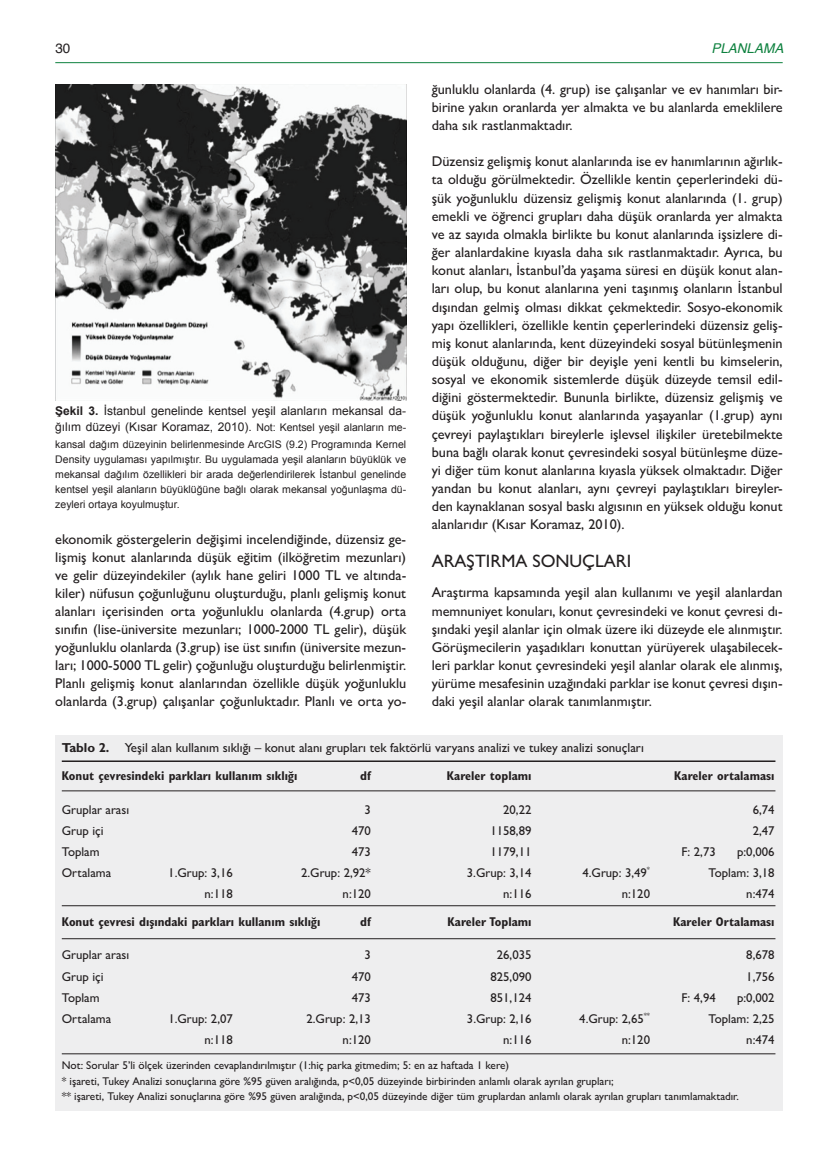
<style>
.page{position:relative;width:838px;height:1170px;background:#fff}
.page>*{position:absolute;margin:0;border:0;box-sizing:border-box;transform-origin:0 0}
.t1{font:500 18px "Gill Sans MT Pro";color:#231f20}
.t2{font:500 14.25px/18.1px "Gill Sans MT Pro";color:#231f20;text-align:justify}
.t3{font:italic 13.5px "Helvetica";color:#0e813f}
.t4{font:13.5px "Helvetica";color:#231f20}
.t5{font:500 13.05px "Gill Sans MT Pro";color:#231f20}
.t6{font:500 12.75px "Gill Sans MT Pro";color:#231f20}
.t7{font:700 condensed 12.75px "Gill Sans MT Pro";color:#231f20}
.t8{font:12px/16.5px "Arial";color:#231f20}
.t9{font:500 11.25px/15.8px "Gill Sans MT Pro";color:#231f20}
.t10{font:10.5px/15px "Arial";color:#231f20;text-align:justify}
.s1{font-weight:700}
.s2{font-size:10.5px}
</style>
<div class="page">
<img style="left:55px;top:85px;width:351px;height:315px">
<div style="left:55px;top:735px;width:727px;height:375px;background:#eeeeef"></div>
<hr style="left:62px;top:760px;width:713px;height:2px;background:#231f20">
<hr style="left:62px;top:790px;width:713px;height:1px;background:#231f20">
<hr style="left:62px;top:905px;width:713px;height:1px;background:#231f20">
<hr style="left:62px;top:938px;width:713px;height:1px;background:#231f20">
<hr style="left:62px;top:1053px;width:713px;height:1px;background:#231f20">
<hr style="left:55px;top:62px;width:727px;height:1px;background:#0e813f">
<p class="t4" style="left:55px;top:37px;width:17px">30</p>
<p class="t3" style="left:711px;top:37px;width:74px">PLANLAMA</p>
<p class="t8" style="left:55px;top:402px;width:352px"><span class="s1">Şekil 3.</span> İstanbul genelinde kentsel yeşil alanların mekansal da&shy;ğılım düzeyi (Kısar Koramaz, 2010). <span class="s2">Not: Kentsel yeşil alanların me-</span></p>
<p class="t10" style="left:55px;top:437px;width:352px">kansal dağım düzeyinin belirlenmesinde ArcGIS (9.2) Programında Kernel Density uygulaması yapılmıştır. Bu uygulamada yeşil alanların büyüklük ve mekansal dağılım özellikleri bir arada değerlendirilerek İstanbul genelinde kentsel yeşil alanların büyüklüğüne bağlı olarak mekansal yoğunlaşma dü&shy;zeyleri ortaya koyulmuştur.</p>
<p class="t2" style="left:55px;top:530px;width:352px">ekonomik göstergelerin değişimi incelendiğinde, düzensiz ge&shy;lişmiş konut alanlarında düşük eğitim (ilköğretim mezunları) ve gelir düzeyindekiler (aylık hane geliri 1000 TL ve altında&shy;kiler) nüfusun çoğunluğunu oluşturduğu, planlı gelişmiş konut alanları içerisinden orta yoğunluklu olanlarda (4.grup) orta sınıfın (lise-üniversite mezunları; 1000-2000 TL gelir), düşük yoğunluklu olanlarda (3.grup) ise üst sınıfın (üniversite mezun&shy;ları; 1000-5000 TL gelir) çoğunluğu oluşturduğu belirlenmiştir.<br>Planlı gelişmiş konut alanlarından özellikle düşük yoğunluklu olanlarda (3.grup) çalışanlar çoğunluktadır. Planlı ve orta yo-</p>
<p class="t2" style="left:432px;top:80px;width:352px">ğunluklu olanlarda (4. grup) ise çalışanlar ve ev hanımları bir&shy;birine yakın oranlarda yer almakta ve bu alanlarda emeklilere daha sık rastlanmaktadır.</p>
<p class="t2" style="left:432px;top:152px;width:352px">Düzensiz gelişmiş konut alanlarında ise ev hanımlarının ağırlık&shy;ta olduğu görülmektedir. Özellikle kentin çeperlerindeki dü&shy;şük yoğunluklu düzensiz gelişmiş konut alanlarında (1. grup) emekli ve öğrenci grupları daha düşük oranlarda yer almakta ve az sayıda olmakla birlikte bu konut alanlarında işsizlere di&shy;ğer alanlardakine kıyasla daha sık rastlanmaktadır. Ayrıca, bu konut alanları, İstanbul’da yaşama süresi en düşük konut alan&shy;ları olup, bu konut alanlarına yeni taşınmış olanların İstanbul dışından gelmiş olması dikkat çekmektedir. Sosyo-ekonomik yapı özellikleri, özellikle kentin çeperlerindeki düzensiz geliş&shy;miş konut alanlarında, kent düzeyindeki sosyal bütünleşmenin düşük olduğunu, diğer bir deyişle yeni kentli bu kimselerin, sosyal ve ekonomik sistemlerde düşük düzeyde temsil edil&shy;diğini göstermektedir. Bununla birlikte, düzensiz gelişmiş ve düşük yoğunluklu konut alanlarında yaşayanlar (1.grup) aynı çevreyi paylaştıkları bireylerle işlevsel ilişkiler üretebilmekte buna bağlı olarak konut çevresindeki sosyal bütünleşme düze&shy;yi diğer tüm konut alanlarına kıyasla yüksek olmaktadır. Diğer yandan bu konut alanları, aynı çevreyi paylaştıkları bireyler&shy;den kaynaklanan sosyal baskı algısının en yüksek olduğu konut alanlarıdır (Kısar Koramaz, 2010).</p>
<p class="t1" style="left:432px;top:549px;width:201px">ARAŞTIRMA SONUÇLARI</p>
<p class="t2" style="left:432px;top:583px;width:352px">Araştırma kapsamında yeşil alan kullanımı ve yeşil alanlardan memnuniyet konuları, konut çevresindeki ve konut çevresi dı&shy;şındaki yeşil alanlar için olmak üzere iki düzeyde ele alınmıştır.<br>Görüşmecilerin yaşadıkları konuttan yürüyerek ulaşabilecek&shy;leri parklar konut çevresindeki yeşil alanlar olarak ele alınmış, yürüme mesafesinin uzağındaki parklar ise konut çevresi dışın&shy;daki yeşil alanlar olarak tanımlanmıştır.</p>
<p class="t5" style="left:62px;top:739px;width:583px"><span class="s1">Tablo 2.</span> Yeşil alan kullanım sıklığı – konut alanı grupları tek faktörlü varyans analizi ve tukey analizi sonuçları</p>
<p class="t7" style="left:62px;top:767px;width:237px">Konut çevresindeki parkları kullanım sıklığı</p>
<p class="t7" style="left:360px;top:767px;width:12px">df</p>
<p class="t7" style="left:447px;top:767px;width:86px">Kareler toplamı</p>
<p class="t7" style="left:674px;top:767px;width:102px">Kareler ortalaması</p>
<p class="t6" style="left:62px;top:801px;width:69px">Gruplar arası</p>
<p class="t6" style="left:364px;top:801px;width:8px">3</p>
<p class="t6" style="left:503px;top:801px;width:30px">20,22</p>
<p class="t6" style="left:752px;top:801px;width:23px">6,74</p>
<p class="t6" style="left:62px;top:822px;width:43px">Grup içi</p>
<p class="t6" style="left:352px;top:822px;width:21px">470</p>
<p class="t6" style="left:490px;top:822px;width:43px">1158,89</p>
<p class="t6" style="left:752px;top:822px;width:23px">2,47</p>
<p class="t6" style="left:62px;top:843px;width:39px">Toplam</p>
<p class="t6" style="left:352px;top:843px;width:21px">473</p>
<p class="t6" style="left:490px;top:843px;width:43px">1179,11</p>
<p class="t6" style="left:681px;top:843px;width:36px">F: 2,73</p>
<p class="t6" style="left:737px;top:843px;width:39px">p:0,006</p>
<p class="t6" style="left:62px;top:864px;width:51px">Ortalama</p>
<p class="t6" style="left:168px;top:864px;width:66px">1.Grup: 3,16</p>
<p class="t6" style="left:301px;top:864px;width:71px">2.Grup: 2,92*</p>
<p class="t6" style="left:467px;top:864px;width:66px">3.Grup: 3,14</p>
<p class="t6" style="left:582px;top:864px;width:69px">4.Grup: 3,49<sup>*</sup></p>
<p class="t6" style="left:708px;top:864px;width:67px">Toplam: 3,18</p>
<p class="t6" style="left:204px;top:885px;width:30px">n:118</p>
<p class="t6" style="left:342px;top:885px;width:30px">n:120</p>
<p class="t6" style="left:503px;top:885px;width:30px">n:116</p>
<p class="t6" style="left:621px;top:885px;width:30px">n:120</p>
<p class="t6" style="left:746px;top:885px;width:30px">n:474</p>
<p class="t7" style="left:62px;top:913px;width:260px">Konut çevresi dışındaki parkları kullanım sıklığı</p>
<p class="t7" style="left:360px;top:913px;width:12px">df</p>
<p class="t7" style="left:447px;top:913px;width:85px">Kareler Toplamı</p>
<p class="t7" style="left:673px;top:913px;width:103px">Kareler Ortalaması</p>
<p class="t6" style="left:62px;top:947px;width:69px">Gruplar arası</p>
<p class="t6" style="left:364px;top:947px;width:8px">3</p>
<p class="t6" style="left:497px;top:947px;width:36px">26,035</p>
<p class="t6" style="left:746px;top:947px;width:30px">8,678</p>
<p class="t6" style="left:62px;top:968px;width:43px">Grup içi</p>
<p class="t6" style="left:352px;top:968px;width:21px">470</p>
<p class="t6" style="left:490px;top:968px;width:43px">825,090</p>
<p class="t6" style="left:746px;top:968px;width:30px">1,756</p>
<p class="t6" style="left:62px;top:989px;width:39px">Toplam</p>
<p class="t6" style="left:352px;top:989px;width:21px">473</p>
<p class="t6" style="left:490px;top:989px;width:43px">851,124</p>
<p class="t6" style="left:681px;top:989px;width:36px">F: 4,94</p>
<p class="t6" style="left:737px;top:989px;width:39px">p:0,002</p>
<p class="t6" style="left:62px;top:1010px;width:51px">Ortalama</p>
<p class="t6" style="left:168px;top:1010px;width:66px">1.Grup: 2,07</p>
<p class="t6" style="left:306px;top:1010px;width:66px">2.Grup: 2,13</p>
<p class="t6" style="left:467px;top:1010px;width:66px">3.Grup: 2,16</p>
<p class="t6" style="left:579px;top:1010px;width:72px">4.Grup: 2,65<sup>**</sup></p>
<p class="t6" style="left:708px;top:1010px;width:67px">Toplam: 2,25</p>
<p class="t6" style="left:204px;top:1031px;width:30px">n:118</p>
<p class="t6" style="left:342px;top:1031px;width:30px">n:120</p>
<p class="t6" style="left:503px;top:1031px;width:30px">n:116</p>
<p class="t6" style="left:621px;top:1031px;width:30px">n:120</p>
<p class="t6" style="left:746px;top:1031px;width:30px">n:474</p>
<p class="t9" style="left:62px;top:1056px;width:678px">Not: Sorular 5’li ölçek üzerinden cevaplandırılmıştır (1:hiç parka gitmedim; 5: en az haftada 1 kere)<br>* işareti, Tukey Analizi sonuçlarına göre %95 güven aralığında, p&lt;0,05 düzeyinde birbirinden anlamlı olarak ayrılan grupları;<br>** işareti, Tukey Analizi sonuçlarına göre %95 güven aralığında, p&lt;0,05 düzeyinde diğer tüm gruplardan anlamlı olarak ayrılan grupları tanımlamaktadır.</p>
</div>
